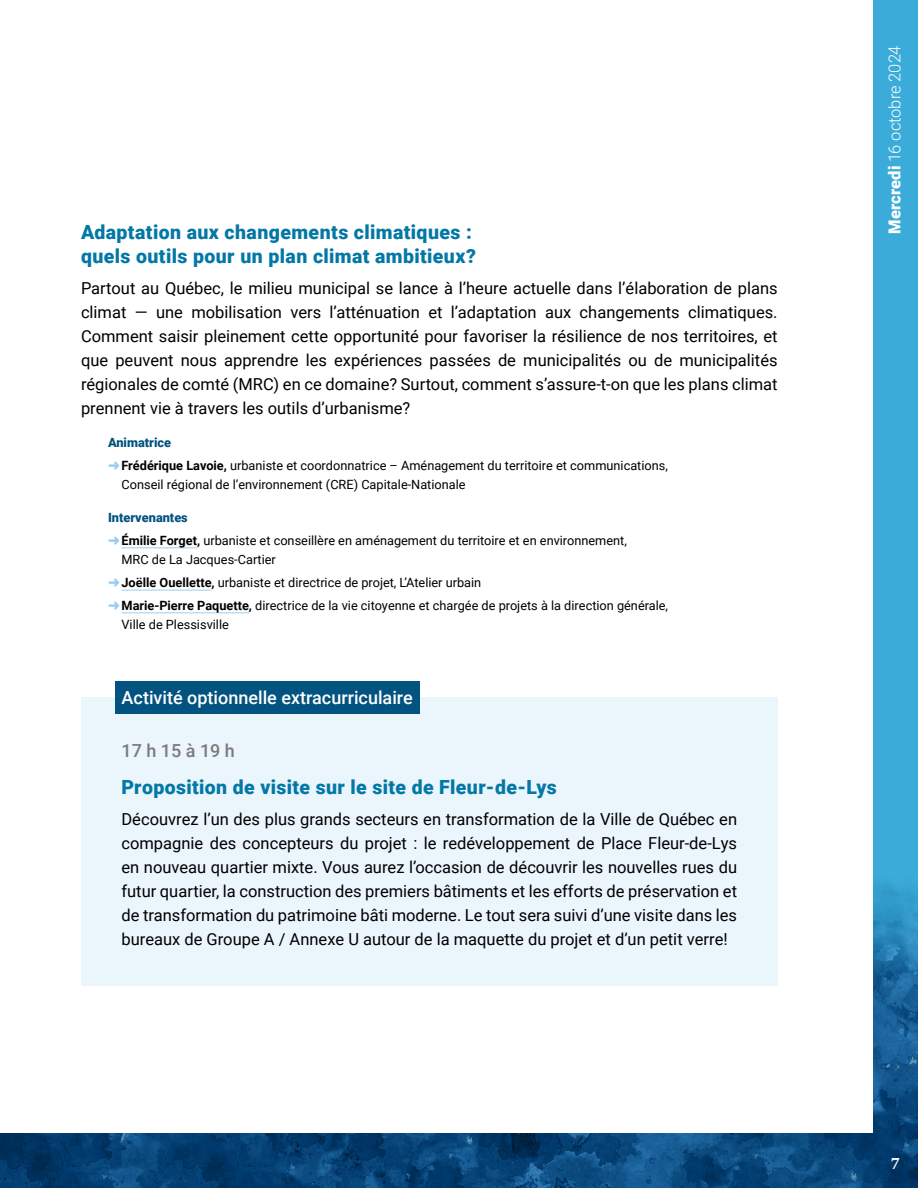
<style>
.page{position:relative;width:918px;height:1188px;background:#fff}
.page>*{position:absolute;margin:0;border:0;box-sizing:border-box;transform-origin:0 0}
.t1{font:900 19.5px/24px "Roboto";letter-spacing:.02em;color:#0378a6}
.t2{font:500 18px "Roboto";color:#fff}
.t3{font:500 18px "Roboto";color:#7c7b7b}
.t4{font:16.5px/24px "Roboto";color:#000;text-align:justify}
.t5{font:300 16.5px "Roboto";letter-spacing:-.005em;color:#fff}
.t6{font:900 16.5px "Freight Text Pro";color:#fff}
.t7{font:12.75px/22.8px "Roboto";color:#000}
.s1{font-weight:900;color:#025380}
.s2{color:#99cef0}
.s3{font-weight:700}
.s4{font-weight:900}
</style>
<div class="page">
<svg style="left:0;top:1004px;width:918px;height:184px;background:#084578"></svg>
<div style="left:837px;top:0;width:81px;height:1004px;background:#3bacd9"></div>
<div style="left:0;top:0;width:873px;height:1133px;background:#fff"></div>
<hr style="left:122px;top:548px;width:75px;height:1px;background:#99cef0">
<hr style="left:122px;top:590px;width:90px;height:1px;background:#99cef0">
<hr style="left:122px;top:613px;width:127px;height:1px;background:#99cef0">
<div style="left:81px;top:697px;width:697px;height:288px;background:#ebf5fc"></div>
<div style="left:115px;top:681px;width:305px;height:32px;background:#025380"></div>
<p class="t1" style="left:81px;top:219px;width:397px">Adaptation aux changements climatiques : quels outils pour un plan climat ambitieux?</p>
<p class="t4" style="left:81px;top:275px;width:698px">Partout au Québec, le milieu municipal se lance à l’heure actuelle dans l’élaboration de plans climat — une mobilisation vers l’atténuation et l’adaptation aux changements climatiques.<br>Comment saisir pleinement cette opportunité pour favoriser la résilience de nos territoires, et que peuvent nous apprendre les expériences passées de municipalités ou de municipalités régionales de comté (MRC) en ce domaine? Surtout, comment s’assure-t-on que les plans climat prennent vie à travers les outils d’urbanisme?</p>
<p class="t7" style="left:108px;top:430px;width:561px"><span class="s1">Animatrice<br></span><span class="s2">➜</span><span class="s3">Frédérique Lavoie,</span> urbaniste et coordonnatrice – Aménagement du territoire et communications,</p>
<p class="t7" style="left:122px;top:473px;width:346px">Conseil régional de l’environnement (CRE) Capitale-Nationale</p>
<p class="t7" style="left:108px;top:506px;width:520px"><span class="s1">Intervenantes<br></span><span class="s2">➜</span><span class="s3">Émilie Forget,</span> urbaniste et conseillère en aménagement du territoire et en environnement,</p>
<p class="t7" style="left:108px;top:548px;width:562px;text-indent:14px">MRC de La Jacques-Cartier<br><span class="s2">➜</span><span class="s3">Joëlle Ouellette,</span> urbaniste et directrice de projet, L’Atelier urbain<br><span class="s2">➜</span><span class="s3">Marie-Pierre Paquette,</span> directrice de la vie citoyenne et chargée de projets à la direction générale,</p>
<p class="t7" style="left:122px;top:613px;width:109px">Ville de Plessisville</p>
<p class="t2" style="left:122px;top:685px;width:293px">Activité optionnelle extracurriculaire</p>
<p class="t3" style="left:122px;top:738px;width:115px">17 h 15 à 19 h</p>
<p class="t1" style="left:122px;top:774px;width:437px">Proposition de visite sur le site de Fleur-de-Lys</p>
<p class="t4" style="left:122px;top:806px;width:617px">Découvrez l’un des plus grands secteurs en transformation de la Ville de Québec en compagnie des concepteurs du projet : le redéveloppement de Place Fleur-de-Lys en nouveau quartier mixte. Vous aurez l’occasion de découvrir les nouvelles rues du futur quartier, la construction des premiers bâtiments et les efforts de préservation et de transformation du patrimoine bâti moderne. Le tout sera suivi d’une visite dans les bureaux de Groupe A / Annexe U autour de la maquette du projet et d’un petit verre!</p>
<p class="t5" style="left:883px;top:234px;width:190px;rotate:-90deg"><span class="s4">Mercredi</span> 16 octobre 2024</p>
<p class="t6" style="left:891px;top:1150px;width:10px">7</p>
</div>
